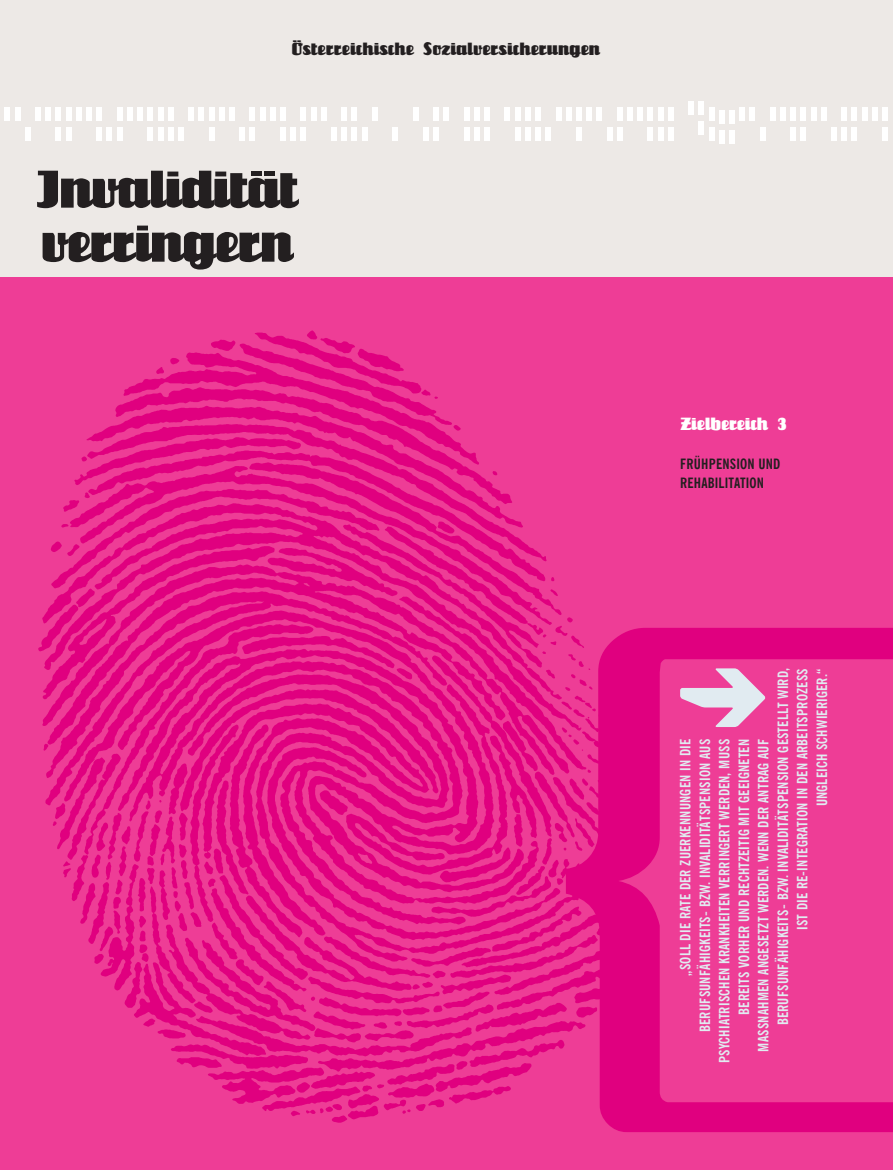
<style>
.page{position:relative;width:893px;height:1170px;background:#fff}
.page>*{position:absolute;margin:0;border:0;box-sizing:border-box;transform-origin:0 0}
.t1{font:900 54px/54px "Louisianne";letter-spacing:-.005em;color:#231f20}
.t2{font:900 18px "Louisianne";letter-spacing:.025em;color:#231f20}
.t3{font:900 18px "Louisianne";letter-spacing:.015em;color:#fff}
.t4{font:700 condensed 14.25px "News Gothic BT";letter-spacing:.015em;color:#e1ebf1}
.t5{font:700 condensed 14.25px/19.5px "News Gothic BT";letter-spacing:.015em;color:#231f20}
</style>
<div class="page">
<div style="left:0;top:0;width:893px;height:277px;background:#ede9e6"></div>
<div style="left:5px;top:107px;width:5px;height:14px;background:#fff"></div>
<div style="left:15px;top:107px;width:5px;height:14px;background:#fff"></div>
<div style="left:25px;top:127px;width:5px;height:14px;background:#fff"></div>
<div style="left:35px;top:107px;width:6px;height:14px;background:#fff"></div>
<div style="left:46px;top:107px;width:5px;height:14px;background:#fff"></div>
<div style="left:56px;top:107px;width:5px;height:14px;background:#fff"></div>
<div style="left:56px;top:127px;width:5px;height:14px;background:#fff"></div>
<div style="left:66px;top:107px;width:5px;height:14px;background:#fff"></div>
<div style="left:66px;top:127px;width:5px;height:14px;background:#fff"></div>
<div style="left:76px;top:107px;width:5px;height:14px;background:#fff"></div>
<div style="left:87px;top:107px;width:5px;height:14px;background:#fff"></div>
<div style="left:97px;top:107px;width:5px;height:14px;background:#fff"></div>
<div style="left:97px;top:127px;width:5px;height:14px;background:#fff"></div>
<div style="left:107px;top:127px;width:5px;height:14px;background:#fff"></div>
<div style="left:117px;top:107px;width:5px;height:14px;background:#fff"></div>
<div style="left:117px;top:127px;width:5px;height:14px;background:#fff"></div>
<div style="left:127px;top:107px;width:5px;height:14px;background:#fff"></div>
<div style="left:138px;top:107px;width:5px;height:14px;background:#fff"></div>
<div style="left:148px;top:107px;width:5px;height:14px;background:#fff"></div>
<div style="left:148px;top:127px;width:5px;height:14px;background:#fff"></div>
<div style="left:158px;top:107px;width:5px;height:14px;background:#fff"></div>
<div style="left:158px;top:127px;width:5px;height:14px;background:#fff"></div>
<div style="left:168px;top:107px;width:5px;height:14px;background:#fff"></div>
<div style="left:168px;top:127px;width:5px;height:14px;background:#fff"></div>
<div style="left:178px;top:127px;width:5px;height:14px;background:#fff"></div>
<div style="left:189px;top:107px;width:5px;height:14px;background:#fff"></div>
<div style="left:199px;top:107px;width:5px;height:14px;background:#fff"></div>
<div style="left:209px;top:107px;width:5px;height:14px;background:#fff"></div>
<div style="left:209px;top:127px;width:5px;height:14px;background:#fff"></div>
<div style="left:219px;top:107px;width:5px;height:14px;background:#fff"></div>
<div style="left:229px;top:107px;width:5px;height:14px;background:#fff"></div>
<div style="left:240px;top:127px;width:5px;height:14px;background:#fff"></div>
<div style="left:250px;top:107px;width:5px;height:14px;background:#fff"></div>
<div style="left:250px;top:127px;width:5px;height:14px;background:#fff"></div>
<div style="left:260px;top:107px;width:5px;height:14px;background:#fff"></div>
<div style="left:270px;top:107px;width:5px;height:14px;background:#fff"></div>
<div style="left:280px;top:107px;width:5px;height:14px;background:#fff"></div>
<div style="left:280px;top:127px;width:5px;height:14px;background:#fff"></div>
<div style="left:291px;top:127px;width:5px;height:14px;background:#fff"></div>
<div style="left:301px;top:107px;width:5px;height:14px;background:#fff"></div>
<div style="left:301px;top:127px;width:5px;height:14px;background:#fff"></div>
<div style="left:311px;top:107px;width:5px;height:14px;background:#fff"></div>
<div style="left:321px;top:107px;width:5px;height:14px;background:#fff"></div>
<div style="left:331px;top:127px;width:6px;height:14px;background:#fff"></div>
<div style="left:342px;top:107px;width:5px;height:14px;background:#fff"></div>
<div style="left:342px;top:127px;width:5px;height:14px;background:#fff"></div>
<div style="left:352px;top:107px;width:5px;height:14px;background:#fff"></div>
<div style="left:352px;top:127px;width:5px;height:14px;background:#fff"></div>
<div style="left:362px;top:127px;width:5px;height:14px;background:#fff"></div>
<div style="left:372px;top:107px;width:5px;height:14px;background:#fff"></div>
<div style="left:393px;top:127px;width:5px;height:14px;background:#fff"></div>
<div style="left:413px;top:107px;width:5px;height:14px;background:#fff"></div>
<div style="left:423px;top:127px;width:5px;height:14px;background:#fff"></div>
<div style="left:433px;top:107px;width:6px;height:14px;background:#fff"></div>
<div style="left:433px;top:127px;width:6px;height:14px;background:#fff"></div>
<div style="left:444px;top:107px;width:5px;height:14px;background:#fff"></div>
<div style="left:464px;top:107px;width:5px;height:14px;background:#fff"></div>
<div style="left:464px;top:127px;width:5px;height:14px;background:#fff"></div>
<div style="left:474px;top:107px;width:5px;height:14px;background:#fff"></div>
<div style="left:474px;top:127px;width:5px;height:14px;background:#fff"></div>
<div style="left:484px;top:107px;width:6px;height:14px;background:#fff"></div>
<div style="left:484px;top:127px;width:6px;height:14px;background:#fff"></div>
<div style="left:505px;top:107px;width:5px;height:14px;background:#fff"></div>
<div style="left:515px;top:107px;width:5px;height:14px;background:#fff"></div>
<div style="left:515px;top:127px;width:5px;height:14px;background:#fff"></div>
<div style="left:525px;top:107px;width:5px;height:14px;background:#fff"></div>
<div style="left:525px;top:127px;width:5px;height:14px;background:#fff"></div>
<div style="left:536px;top:107px;width:5px;height:14px;background:#fff"></div>
<div style="left:536px;top:127px;width:5px;height:14px;background:#fff"></div>
<div style="left:546px;top:127px;width:5px;height:14px;background:#fff"></div>
<div style="left:556px;top:107px;width:5px;height:14px;background:#fff"></div>
<div style="left:566px;top:107px;width:5px;height:14px;background:#fff"></div>
<div style="left:576px;top:107px;width:5px;height:14px;background:#fff"></div>
<div style="left:576px;top:127px;width:5px;height:14px;background:#fff"></div>
<div style="left:587px;top:107px;width:5px;height:14px;background:#fff"></div>
<div style="left:597px;top:107px;width:5px;height:14px;background:#fff"></div>
<div style="left:607px;top:127px;width:5px;height:14px;background:#fff"></div>
<div style="left:617px;top:107px;width:5px;height:14px;background:#fff"></div>
<div style="left:617px;top:127px;width:5px;height:14px;background:#fff"></div>
<div style="left:627px;top:107px;width:5px;height:14px;background:#fff"></div>
<div style="left:638px;top:107px;width:5px;height:14px;background:#fff"></div>
<div style="left:648px;top:107px;width:5px;height:14px;background:#fff"></div>
<div style="left:648px;top:127px;width:5px;height:14px;background:#fff"></div>
<div style="left:658px;top:107px;width:5px;height:14px;background:#fff"></div>
<div style="left:658px;top:127px;width:5px;height:14px;background:#fff"></div>
<div style="left:668px;top:107px;width:5px;height:14px;background:#fff"></div>
<div style="left:668px;top:127px;width:5px;height:14px;background:#fff"></div>
<div style="left:689px;top:101px;width:5px;height:14px;background:#fff"></div>
<div style="left:699px;top:101px;width:5px;height:14px;background:#fff"></div>
<div style="left:699px;top:121px;width:5px;height:14px;background:#fff"></div>
<div style="left:709px;top:107px;width:5px;height:14px;background:#fff"></div>
<div style="left:709px;top:127px;width:5px;height:14px;background:#fff"></div>
<div style="left:719px;top:110px;width:5px;height:14px;background:#fff"></div>
<div style="left:719px;top:130px;width:5px;height:14px;background:#fff"></div>
<div style="left:729px;top:110px;width:6px;height:14px;background:#fff"></div>
<div style="left:729px;top:130px;width:6px;height:14px;background:#fff"></div>
<div style="left:740px;top:107px;width:5px;height:14px;background:#fff"></div>
<div style="left:750px;top:107px;width:5px;height:14px;background:#fff"></div>
<div style="left:760px;top:127px;width:5px;height:14px;background:#fff"></div>
<div style="left:770px;top:107px;width:5px;height:14px;background:#fff"></div>
<div style="left:780px;top:107px;width:6px;height:14px;background:#fff"></div>
<div style="left:791px;top:107px;width:5px;height:14px;background:#fff"></div>
<div style="left:791px;top:127px;width:5px;height:14px;background:#fff"></div>
<div style="left:801px;top:107px;width:5px;height:14px;background:#fff"></div>
<div style="left:801px;top:127px;width:5px;height:14px;background:#fff"></div>
<div style="left:811px;top:107px;width:5px;height:14px;background:#fff"></div>
<div style="left:821px;top:107px;width:5px;height:14px;background:#fff"></div>
<div style="left:831px;top:127px;width:6px;height:14px;background:#fff"></div>
<div style="left:842px;top:107px;width:5px;height:14px;background:#fff"></div>
<div style="left:842px;top:127px;width:5px;height:14px;background:#fff"></div>
<div style="left:852px;top:107px;width:5px;height:14px;background:#fff"></div>
<div style="left:852px;top:127px;width:5px;height:14px;background:#fff"></div>
<div style="left:862px;top:107px;width:5px;height:14px;background:#fff"></div>
<div style="left:872px;top:107px;width:5px;height:14px;background:#fff"></div>
<div style="left:882px;top:107px;width:6px;height:14px;background:#fff"></div>
<div style="left:882px;top:127px;width:6px;height:14px;background:#fff"></div>
<div style="left:0;top:277px;width:893px;height:892px;background:#ee3d96"></div>
<img style="left:38px;top:330px;width:654px;height:802px">
<svg style="left:566px;top:627px;width:327px;height:504px"></svg>
<svg style="left:680px;top:668px;width:85px;height:59px"></svg>
<p class="t2" style="left:293px;top:30px;width:10px">..</p>
<p class="t2" style="left:292px;top:43px;width:310px">Osterreichische Sozialversicherungen</p>
<h1 class="t1" style="left:37px;top:166px;width:264px">Invaliditat verringern</h1>
<h1 class="t1" style="left:251px;top:135px;width:26px">..</h1>
<p class="t3" style="left:680px;top:417px;width:108px">Zielbereich 3</p>
<p class="t5" style="left:680px;top:455px;width:102px">FRÜHPENSION UND<br>REHABILITATION</p>
<p class="t4" style="left:778px;top:1025px;width:358px;rotate:-90deg">BERUFSUNFÄHIGKEITS- BZW. INVALIDITÄTSPENSION GESTELLT WIRD,</p>
<p class="t4" style="left:797px;top:930px;width:263px;rotate:-90deg">IST DIE RE-INTEGRATION IN DEN ARBEITSPROZESS</p>
<p class="t4" style="left:817px;top:806px;width:139px;rotate:-90deg">UNGLEICH SCHWIERIGER.“</p>
<p class="t4" style="left:680px;top:975px;width:238px;rotate:-90deg">„SOLL DIE RATE DER ZUERKENNUNGEN IN DIE</p>
<p class="t4" style="left:700px;top:1031px;width:294px;rotate:-90deg">BERUFSUNFÄHIGKEITS- BZW. INVALIDITÄTSPENSION AUS</p>
<p class="t4" style="left:719px;top:1063px;width:325px;rotate:-90deg">PSYCHIATRISCHEN KRANKHEITEN VERRINGERT WERDEN, MUSS</p>
<p class="t4" style="left:739px;top:1014px;width:277px;rotate:-90deg">BEREITS VORHER UND RECHTZEITIG MIT GEEIGNETEN</p>
<p class="t4" style="left:758px;top:1051px;width:314px;rotate:-90deg">MASSNAHMEN ANGESETZT WERDEN. WENN DER ANTRAG AUF</p>
</div>
